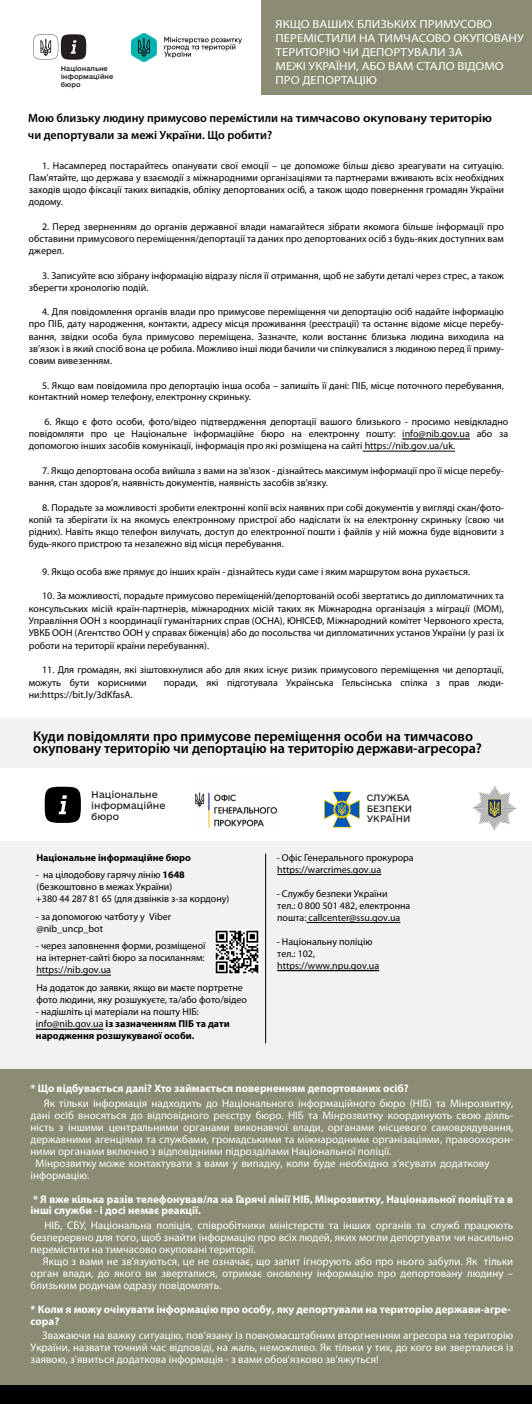
<style>
.page{position:relative;width:532px;height:1404px;background:#fff}
.page>*{position:absolute;margin:0;border:0;box-sizing:border-box;transform-origin:0 0}
.t1{font:600 14.2px/12.8px "Myriad Pro";color:#000}
.t2{font:600 12px/17px "Myriad Pro";color:#000}
.t3{font:11.7px/14px "Myriad Pro";color:#fff;scale:1.11 1}
.t4{font:11px/12px "Myriad Pro";color:#fff;text-align:justify}
.t5{font:700 11px/11.5px "Myriad Pro";color:#fff}
.t6{font:10px/12.2px "Myriad Pro";color:#000}
.t7{font:700 10px/12px "Myriad Pro";color:#000}
.t8{font:9.2px/11.1px "e Ukraine Regular";color:#231f20}
.t9{font:8.8px/10.5px "e Ukraine Regular";color:#231f20}
.t10{font:6.5px/7.8px "e Ukraine Head Medium";color:#231f20}
.s1{font-weight:700}
.s2{font-weight:400}
</style>
<div class="page">
<div style="left:0;top:719px;width:532px;height:49px;background:#f1f2f2"></div>
<div style="left:261px;top:0;width:271px;height:95px;background:#8c8c74"></div>
<div style="left:0;top:1069px;width:532px;height:316px;background:#8c8c74"></div>
<div style="left:0;top:1385px;width:532px;height:19px;background:#000"></div>
<svg style="left:33px;top:34px;width:53px;height:26px"></svg>
<div style="left:0;top:841px;width:532px;height:228px;background:#f1f2f2"></div>
<svg style="left:45px;top:787px;width:36px;height:36px"></svg>
<hr style="left:265px;top:853px;width:1px;height:190px;background:#000">
<img style="left:473px;top:786px;width:44px;height:45px">
<img style="left:195px;top:792px;width:83px;height:36px">
<img style="left:324px;top:791px;width:36px;height:37px">
<img style="left:215px;top:930px;width:44px;height:44px">
<img style="left:132px;top:33px;width:109px;height:28px">
<hr style="left:402px;top:439px;width:68px;height:1px;background:#000">
<hr style="left:363px;top:451px;width:92px;height:1px;background:#000">
<hr style="left:277px;top:874px;width:104px;height:1px;background:#000">
<hr style="left:307px;top:922px;width:93px;height:1px;background:#000">
<hr style="left:277px;top:970px;width:102px;height:1px;background:#000">
<hr style="left:36px;top:975px;width:75px;height:1px;background:#000">
<hr style="left:36px;top:1029px;width:67px;height:1px;background:#000">
<p class="t10" style="left:61px;top:65px;width:54px">Національне інформаційне бюро</p>
<p class="t3" style="left:276px;top:17px;width:225px">ЯКЩО ВАШИХ БЛИЗЬКИХ ПРИМУСОВО<br>ПЕРЕМІСТИЛИ НА ТИМЧАСОВО ОКУПОВАНУ<br>ТЕРИТОРІЮ ЧИ ДЕПОРТУВАЛИ ЗА<br>МЕЖІ УКРАЇНИ, АБО ВАМ СТАЛО ВІДОМО<br>ПРО ДЕПОРТАЦІЮ</p>
<p class="t2" style="left:28px;top:109px;width:466px">Мою близьку людину примусово перемістили на тимчасово окуповану територію чи депортували за межі України. Що робити?</p>
<p class="t6" style="left:29px;top:159px;width:477px;text-align:justify;text-indent:13px">1. Насамперед постарайтесь опанувати свої емоції – це допоможе більш дієво зреагувати на ситуацію.<br>Пам’ятайте, що держава у взаємодії з міжнародними організаціями та партнерами вживають всіх необхідних заходів щодо фіксації таких випадків, обліку депортованих осіб, а також щодо повернення громадян України додому.</p>
<p class="t6" style="left:29px;top:220px;width:477px;text-align:justify;text-indent:14px">2. Перед зверненням до органів державної влади намагайтеся зібрати якомога більше інформації про обставини примусового переміщення/депортації та даних про депортованих осіб з будь-яких доступних вам джерел.</p>
<p class="t6" style="left:29px;top:269px;width:477px;line-height:11.9px;text-indent:13px">3. Записуйте всю зібрану інформацію відразу після її отримання, щоб не забути деталі через стрес, а також зберегти хронологію подій.</p>
<p class="t6" style="left:29px;top:305px;width:477px;text-align:justify;text-indent:13px">4. Для повідомлення органів влади про примусове переміщення чи депортацію осіб надайте інформацію про ПІБ, дату народження, контакти, адресу місця проживання (реєстрації) та останнє відоме місце перебу&shy;вання, звідки особа була примусово переміщена. Зазначте, коли востаннє близька людина виходила на зв’язок і в який спосіб вона це робила. Можливо інші люди бачили чи спілкувалися з людиною перед її приму&shy;совим вивезенням.</p>
<p class="t6" style="left:29px;top:379px;width:477px;line-height:11.9px;text-indent:13px">5. Якщо вам повідомила про депортацію інша особа – запишіть її дані: ПІБ, місце поточного перебування, контактний номер телефону, електронну скриньку.</p>
<p class="t6" style="left:29px;top:415px;width:481px;text-align:justify;text-indent:16px">6. Якщо є фото особи, фото/відео підтвердження депортації вашого близького - просимо невідкладно повідомляти про це Національне інформаційне бюро на електронну пошту: info@nib.gov.ua або за допомогою інших засобів комунікації, інформація про які розміщена на сайті https://nib.gov.ua/uk.</p>
<p class="t6" style="left:29px;top:464px;width:477px;text-indent:13px">7. Якщо депортована особа вийшла з вами на зв'язок - дізнайтесь максимум інформації про її місце перебу&shy;вання, стан здоров’я, наявність документів, наявність засобів зв'язку.</p>
<p class="t6" style="left:29px;top:501px;width:477px;text-align:justify;text-indent:13px">8. Порадьте за можливості зробити електронні копії всіх наявних при собі документів у вигляді скан/фото&shy;копій та зберігати їх на якомусь електронному пристрої або надіслати їх на електронну скриньку (свою чи рідних). Навіть якщо телефон вилучать, доступ до електронної пошти і файлів у ній можна буде відновити з будь-якого пристрою та незалежно від місця перебування.</p>
<p class="t6" style="left:42px;top:565px;width:429px">9. Якщо особа вже прямує до інших країн - дізнайтесь куди саме і яким маршрутом вона рухається.</p>
<p class="t6" style="left:29px;top:590px;width:477px;text-align:justify;text-indent:13px">10. За можливості, порадьте примусово переміщеній/депортованій особі звертатись до дипломатичних та консульських місій країн-партнерів, міжнародних місій таких як Міжнародна організація з міграції (МОМ), Управління ООН з координації гуманітарних справ (OCHA), ЮНІСЕФ, Міжнародний комітет Червоного хреста, УВКБ ООН (Агентство ООН у справах біженців) або до посольства чи дипломатичних установ України (у разі їх роботи на території країни перебування).</p>
<p class="t6" style="left:29px;top:663px;width:477px;text-indent:13px">11. Для громадян, які зіштовхнулися або для яких існує ризик примусового переміщення чи депортації, можуть бути корисними</p>
<p class="t6" style="left:164px;top:676px;width:342px">поради, які підготувала Українська Гельсінська спілка з прав люди-</p>
<p class="t6" style="left:29px;top:688px;width:105px">ни:https://bit.ly/3dKfasA.</p>
<h1 class="t1" style="left:33px;top:729px;width:450px">Куди повідомляти про примусове переміщення особи на тимчасово окуповану територію чи депортацію на територію держави-агресора?</h1>
<p class="t8" style="left:91px;top:789px;width:76px">Національне інформаційне бюро</p>
<p class="t7" style="left:36px;top:851px;width:156px">Національне інформаційне бюро</p>
<p class="t6" style="left:36px;top:869px;width:195px">- на цілодобову гарячу лінію <span class="s1">1648 </span>(безкоштовно в межах України)<br>+380 44 287 81 65 (для дзвінків з-за кордону)</p>
<p class="t6" style="left:36px;top:910px;width:137px;line-height:11.6px">- за допомогою чатботу у Viber @nib_uncp_bot</p>
<p class="t6" style="left:36px;top:940px;width:171px;text-align:justify">- через заповнення форми, розміщеної на інтернет-сайті бюро за посиланням: https://nib.gov.ua</p>
<p class="t6" style="left:36px;top:982px;width:212px">На додаток до заявки, якщо ви маєте портретне фото людини, яку розшукуєте, та/або фото/відео</p>
<p class="t7" style="left:36px;top:1005px;width:195px"><span class="s2">- надішліть ці матеріали на пошту НІБ: info@nib.gov.ua</span> із зазначенням ПІБ та дати народження розшукуваної особи.</p>
<p class="t9" style="left:367px;top:793px;width:47px">СЛУЖБА<br>БЕЗПЕКИ<br>УКРАЇНИ</p>
<p class="t6" style="left:277px;top:851px;width:139px">- Офіс Генерального прокурора https://warcrimes.gov.ua</p>
<p class="t6" style="left:277px;top:887px;width:135px">- Службу безпеки України<br>тел.: 0 800 501 482, електронна пошта: callcenter@ssu.gov.ua</p>
<p class="t6" style="left:277px;top:935px;width:104px">- Національну поліцію тел.: 102, https://www.npu.gov.ua</p>
<p class="t5" style="left:31px;top:1082px;width:380px">* Що відбувається далі? Хто займається поверненням депортованих осіб?</p>
<p class="t4" style="left:44px;top:1097px;width:471px">Як тільки інформація надходить до Національного інформаційного бюро (НІБ) та Мінрозвитку,</p>
<p class="t4" style="left:31px;top:1109px;width:484px">дані осіб вносяться до відповідного реєстру бюро. НІБ та Мінрозвитку координують свою діяль-</p>
<p class="t4" style="left:31px;top:1121px;width:484px">ність з іншими центральними органами виконавчої влади, органами місцевого самоврядування,</p>
<p class="t4" style="left:31px;top:1133px;width:484px">державними агенціями та службами, громадськими та міжнародними організаціями, правоохорон-</p>
<p class="t4" style="left:31px;top:1145px;width:362px">ними органами включно з відповідними підрозділами Національної поліції.</p>
<p class="t4" style="left:36px;top:1157px;width:455px">Мінрозвитку може контактувати з вами у випадку, коли буде необхідно з’ясувати додаткову</p>
<p class="t4" style="left:31px;top:1169px;width:60px">інформацію.</p>
<p class="t5" style="left:31px;top:1193px;width:484px">* Я вже кілька разів телефонував/ла на Гарячі лінії НІБ, Мінрозвитку, Національної поліції та в інші служби - і досі немає реакції.</p>
<p class="t4" style="left:31px;top:1219px;width:484px;text-indent:14px">НІБ, СБУ, Національна поліція, співробітники міністерств та інших органів та служб працюють безперервно для того, щоб знайти інформацію про всіх людей, яких могли депортувати чи насильно перемістити на тимчасово окуповані території.</p>
<p class="t4" style="left:31px;top:1255px;width:484px;text-indent:12px">Якщо з вами не зв'язуються, це не означає, що запит ігнорують або про нього забули. Як тільки орган влади, до якого ви зверталися, отримає оновлену інформацію про депортовану людину – близьким родичам одразу повідомлять.</p>
<p class="t5" style="left:31px;top:1303px;width:481px">* Коли я можу очікувати інформацію про особу, яку депортували на територію держави-агре&shy;сора?</p>
<p class="t4" style="left:31px;top:1329px;width:484px;text-indent:12px">Зважаючи на важку ситуацію, пов’язану із повномасштабним вторгненням агресора на територію України, назвати точний час відповіді, на жаль, неможливо. Як тільки у тих, до кого ви зверталися із заявою, з’явиться додаткова інформація - з вами обов’язково зв'яжуться!</p>
</div>
